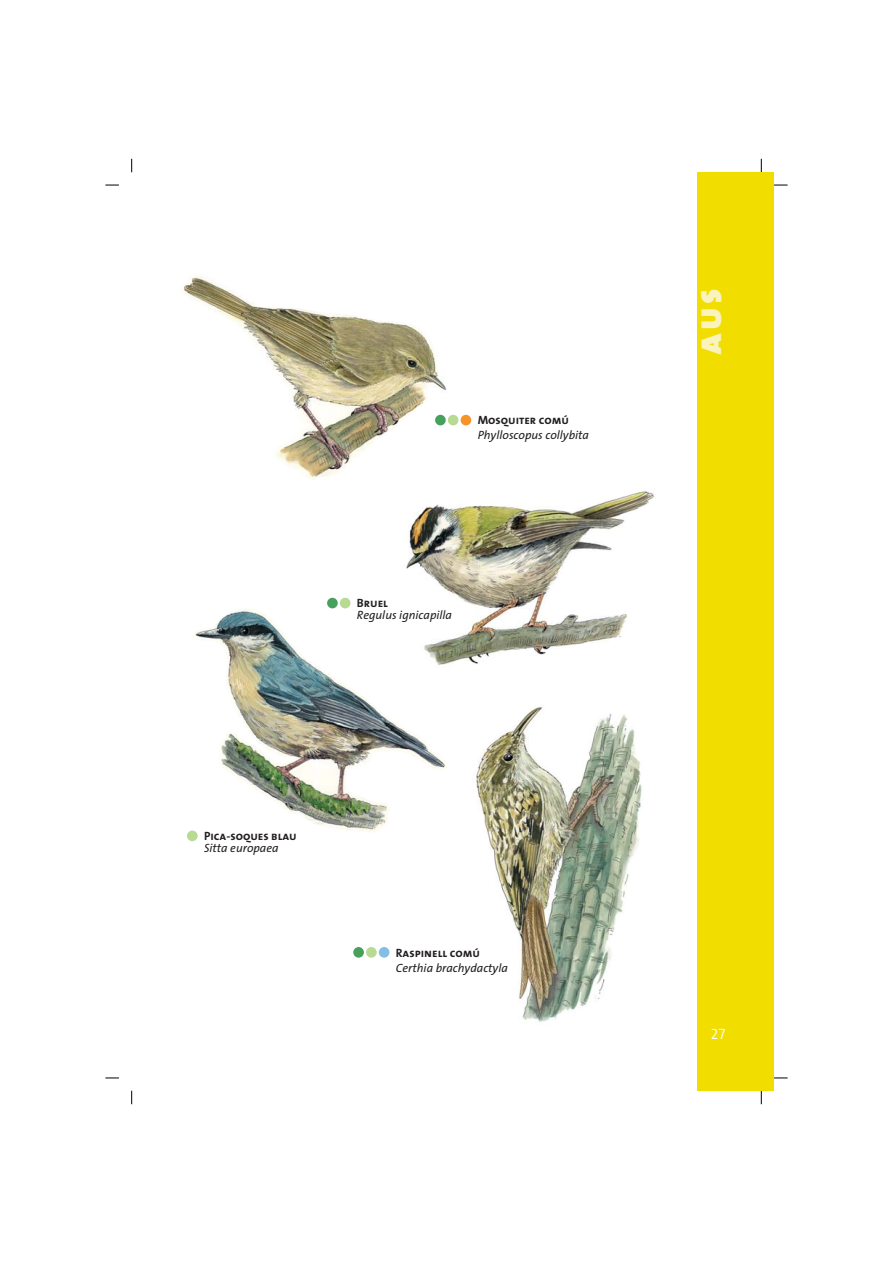
<style>
.page{position:relative;width:893px;height:1263px;background:#fff}
.page>*{position:absolute;margin:0;border:0;box-sizing:border-box;transform-origin:0 0}
.t1{font:37.5px "The Sans Black Caps";color:#fbf3bd}
.t2{font:15px "The Sans Semi Light Caps";color:#fff}
.t3{font:italic 12px "The Sans";color:#231f20}
.t4{font:12px "The Sans Bold Caps";color:#231f20}
</style>
<div class="page">
<svg style="left:105px;top:1078px;width:14px;height:1px"></svg>
<svg style="left:131px;top:1091px;width:1px;height:13px"></svg>
<svg style="left:105px;top:185px;width:14px;height:1px"></svg>
<svg style="left:131px;top:159px;width:1px;height:13px"></svg>
<svg style="left:774px;top:185px;width:13px;height:1px"></svg>
<svg style="left:761px;top:159px;width:1px;height:13px"></svg>
<svg style="left:774px;top:1078px;width:13px;height:1px"></svg>
<svg style="left:761px;top:1091px;width:1px;height:13px"></svg>
<div style="left:697px;top:172px;width:77px;height:919px;background:#f1de00"></div>
<img style="left:406px;top:491px;width:249px;height:173px">
<img style="left:183px;top:276px;width:266px;height:203px">
<img style="left:476px;top:706px;width:166px;height:316px">
<img style="left:192px;top:608px;width:256px;height:225px">
<div style="left:448px;top:415px;width:10px;height:10px;background:#b8da92;border-radius:50%"></div>
<div style="left:435px;top:415px;width:10px;height:10px;background:#47a15d;border-radius:50%"></div>
<div style="left:460px;top:415px;width:11px;height:10px;background:#f79328;border-radius:50%"></div>
<div style="left:340px;top:598px;width:10px;height:10px;background:#b8da92;border-radius:50%"></div>
<div style="left:327px;top:598px;width:11px;height:10px;background:#47a15d;border-radius:50%"></div>
<div style="left:353px;top:947px;width:11px;height:11px;background:#47a15d;border-radius:50%"></div>
<div style="left:366px;top:947px;width:10px;height:11px;background:#b8da92;border-radius:50%"></div>
<div style="left:379px;top:947px;width:10px;height:11px;background:#84bee7;border-radius:50%"></div>
<div style="left:187px;top:831px;width:11px;height:10px;background:#b8da92;border-radius:50%"></div>
<p class="t4" style="left:477px;top:413px;width:93px">Mosquiter comú</p>
<p class="t3" style="left:477px;top:431px;width:113px">Phylloscopus collybita</p>
<p class="t4" style="left:357px;top:596px;width:33px">Bruel</p>
<p class="t3" style="left:357px;top:611px;width:97px">Regulus ignicapilla</p>
<p class="t4" style="left:204px;top:829px;width:94px">Pica-soques blau</p>
<p class="t3" style="left:204px;top:843px;width:76px">Sitta europaea</p>
<p class="t4" style="left:396px;top:945px;width:86px">Raspinell comú</p>
<p class="t3" style="left:396px;top:963px;width:114px">Certhia brachydactyla</p>
<h1 class="t1" style="left:686px;top:355px;width:68px;rotate:-90deg">aus</h1>
<p class="t2" style="left:710px;top:1025px;width:16px">27</p>
</div>
